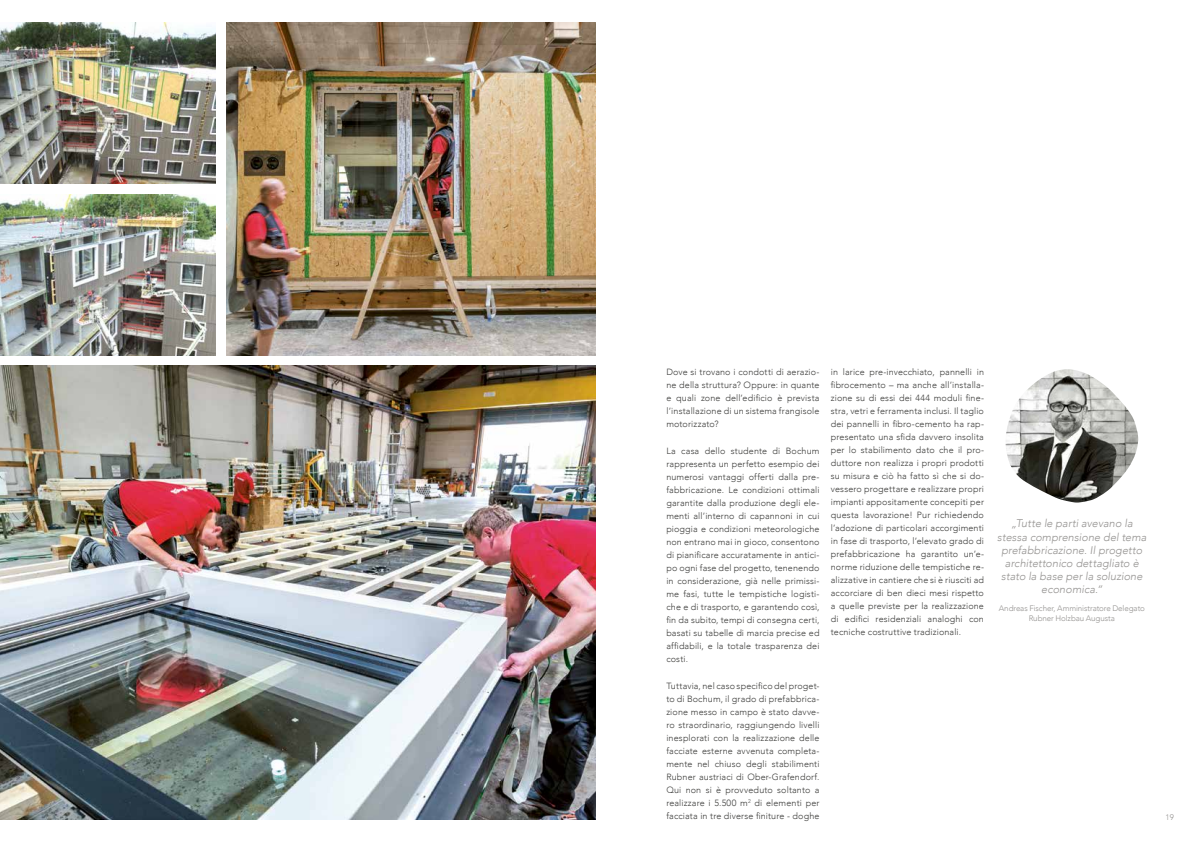
<style>
.page{position:relative;width:1191px;height:842px;background:#fff}
.page>*{position:absolute;margin:0;border:0;box-sizing:border-box;transform-origin:0 0}
.t1{font:italic 300 11px/13.2px "Avenir";color:#949290;text-align:center}
.t2{font:300 9px/13px "Avenir";letter-spacing:.015em;color:#3d3d3b;text-align:justify}
.t3{font:300 8px/9.6px "Avenir";letter-spacing:-.01em;color:#949290;text-align:center}
</style>
<div class="page">
<img style="left:0;top:366px;width:595px;height:453px">
<img style="left:0;top:23px;width:215px;height:161px">
<img style="left:0;top:195px;width:215px;height:161px">
<img style="left:227px;top:23px;width:368px;height:333px">
<img style="left:1005px;top:369px;width:133px;height:134px">
<p class="t2" style="left:666px;top:365px;width:155px">Dove si trovano i condotti di aerazio&shy;ne della struttura? Oppure: in quante e quali zone dell’edificio è prevista l’installazione di un sistema frangisole motorizzato?</p>
<p class="t2" style="left:666px;top:444px;width:155px">La casa dello studente di Bochum rappresenta un perfetto esempio dei numerosi vantaggi offerti dalla pre&shy;fabbricazione. Le condizioni ottimali garantite dalla produzione degli ele&shy;menti all’interno di capannoni in cui pioggia e condizioni meteorologiche non entrano mai in gioco, consentono di pianificare accuratamente in antici&shy;po ogni fase del progetto, tenenendo in considerazione, già nelle primissi&shy;me fasi, tutte le tempistiche logisti&shy;che e di trasporto, e garantendo così, fin da subito, tempi di consegna certi, basati su tabelle di marcia precise ed affidabili, e la totale trasparenza dei costi.</p>
<p class="t2" style="left:666px;top:679px;width:155px">Tuttavia, nel caso specifico del proget&shy;to di Bochum, il grado di prefabbrica&shy;zione messo in campo è stato davve&shy;ro straordinario, raggiungendo livelli inesplorati con la realizzazione delle facciate esterne avvenuta completa&shy;mente nel chiuso degli stabilimenti Rubner austriaci di Ober-Grafendorf.<br>Qui non si è provveduto soltanto a realizzare i 5.500 m<sup>2</sup> di elementi per facciata in tre diverse finiture - doghe</p>
<p class="t2" style="left:831px;top:365px;width:155px">in larice pre-invecchiato, pannelli in fibrocemento – ma anche all’installa&shy;zione su di essi dei 444 moduli fine&shy;stra, vetri e ferramenta inclusi. Il taglio dei pannelli in fibro-cemento ha rap&shy;presentato una sfida davvero insolita per lo stabilimento dato che il pro&shy;duttore non realizza i propri prodotti su misura e ciò ha fatto sì che si do&shy;vessero progettare e realizzare propri impianti appositamente concepiti per questa lavorazione! Pur richiedendo l’adozione di particolari accorgimenti in fase di trasporto, l’elevato grado di prefabbricazione ha garantito un’e&shy;norme riduzione delle tempistiche re&shy;alizzative in cantiere che si è riusciti ad accorciare di ben dieci mesi rispetto a quelle previste per la realizzazione di edifici residenziali analoghi con tecniche costruttive tradizionali.</p>
<p class="t1" style="left:997px;top:518px;width:151px">„Tutte le parti avevano la stessa comprensione del tema prefabbricazione. Il progetto architettonico dettagliato è stato la base per la soluzione economica.“</p>
<p class="t3" style="left:998px;top:604px;width:148px">Andreas Fischer, Amministratore Delegato<br>Rubner Holzbau Augusta</p>
<p class="t3" style="left:1165px;top:812px;width:10px">19</p>
</div>
